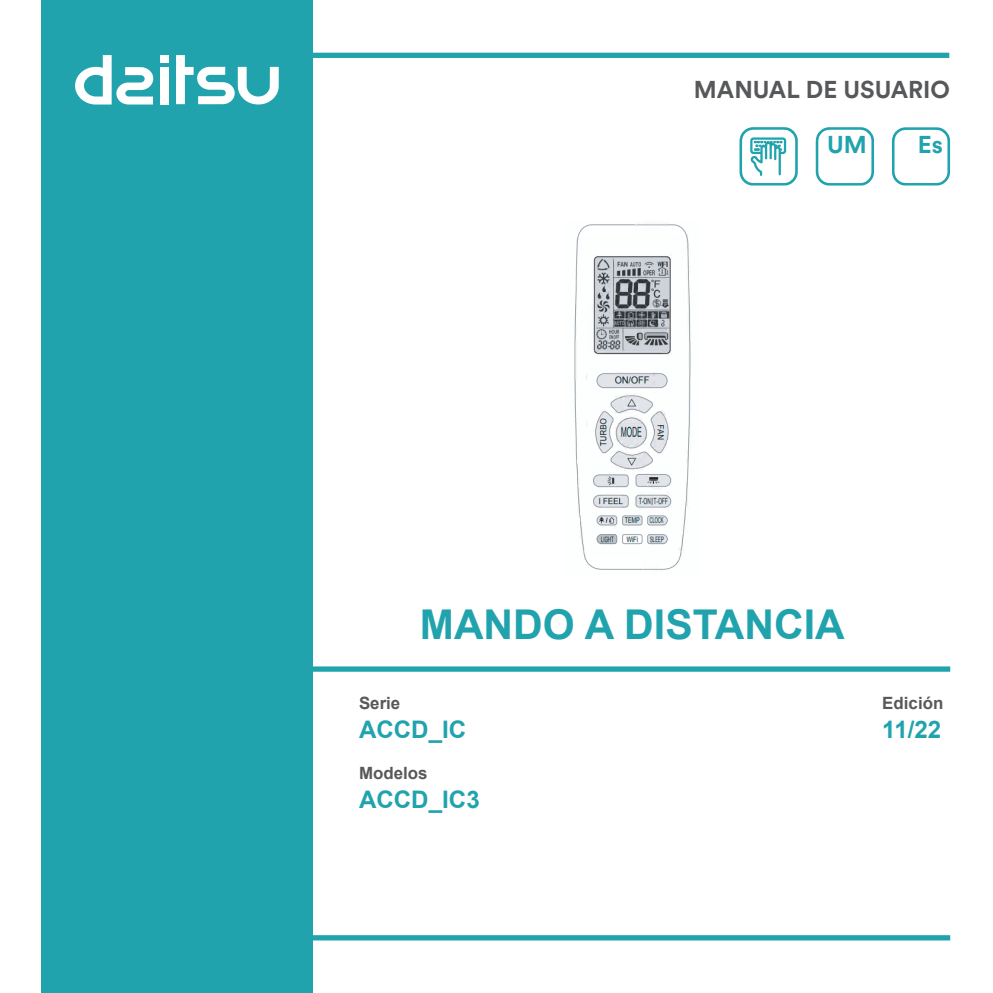
<style>
.page{position:relative;width:993px;height:993px;background:#fff}
.page>*{position:absolute;margin:0;border:0;box-sizing:border-box;transform-origin:0 0}
.Arial_Bold_31_centra{font:700 40.95px "Arial";color:#21a3ae}
.Arial_Bold_10_Esq{font:700 24.15px "Arial";color:#21a3ae}
.Circular_Bold_10_dre{font:700 24.15px "Circular Std";color:#57585a}
.Circular_Bold_10_dre-2{font:700 24.15px "Circular Std";color:#21a3ae}
.Arial_Bold_7_1_Esq{font:700 16.8px "Arial";color:#57585a}
</style>
<div class="page">
<svg style="left:312px;top:934px;width:637px;height:6px;fill:#21a3ae"></svg>
<div style="left:53px;top:666px;width:896px;height:5px;background:#21a3ae"></div>
<div style="left:52px;top:53px;width:896px;height:5px;background:#21a3ae"></div>
<div style="left:41px;top:0;width:271px;height:992px;background:#21a3ae"></div>
<div style="left:160px;top:55px;width:9px;height:8px;background:#fff"></div>
<svg style="left:75px;top:55px;width:78px;height:49px"></svg>
<svg style="left:176px;top:55px;width:103px;height:50px"></svg>
<div style="left:160px;top:67px;width:9px;height:37px;background:#fff"></div>
<svg style="left:815px;top:127px;width:58px;height:58px"></svg>
<svg style="left:891px;top:127px;width:58px;height:58px"></svg>
<svg style="left:739px;top:127px;width:58px;height:58px"></svg>
<img style="left:574px;top:224px;width:117px;height:346px">
<p class="Circular_Bold_10_dre" style="left:693px;top:74px;width:257px">MANUAL DE USUARIO</p>
<p class="Circular_Bold_10_dre-2" style="left:826px;top:129px;width:41px">UM</p>
<p class="Circular_Bold_10_dre-2" style="left:917px;top:129px;width:27px">Es</p>
<p class="Arial_Bold_31_centra" style="left:419px;top:596px;width:426px">MANDO A DISTANCIA</p>
<p class="Arial_Bold_7_1_Esq" style="left:359px;top:692px;width:43px">Serie</p>
<p class="Arial_Bold_10_Esq" style="left:359px;top:713px;width:109px">ACCD_IC</p>
<p class="Arial_Bold_7_1_Esq" style="left:359px;top:761px;width:70px">Modelos</p>
<p class="Arial_Bold_10_Esq" style="left:359px;top:783px;width:122px">ACCD_IC3</p>
<p class="Arial_Bold_7_1_Esq" style="left:882px;top:692px;width:63px">Edición</p>
<p class="Arial_Bold_10_Esq" style="left:882px;top:713px;width:61px">11/22</p>
</div>
